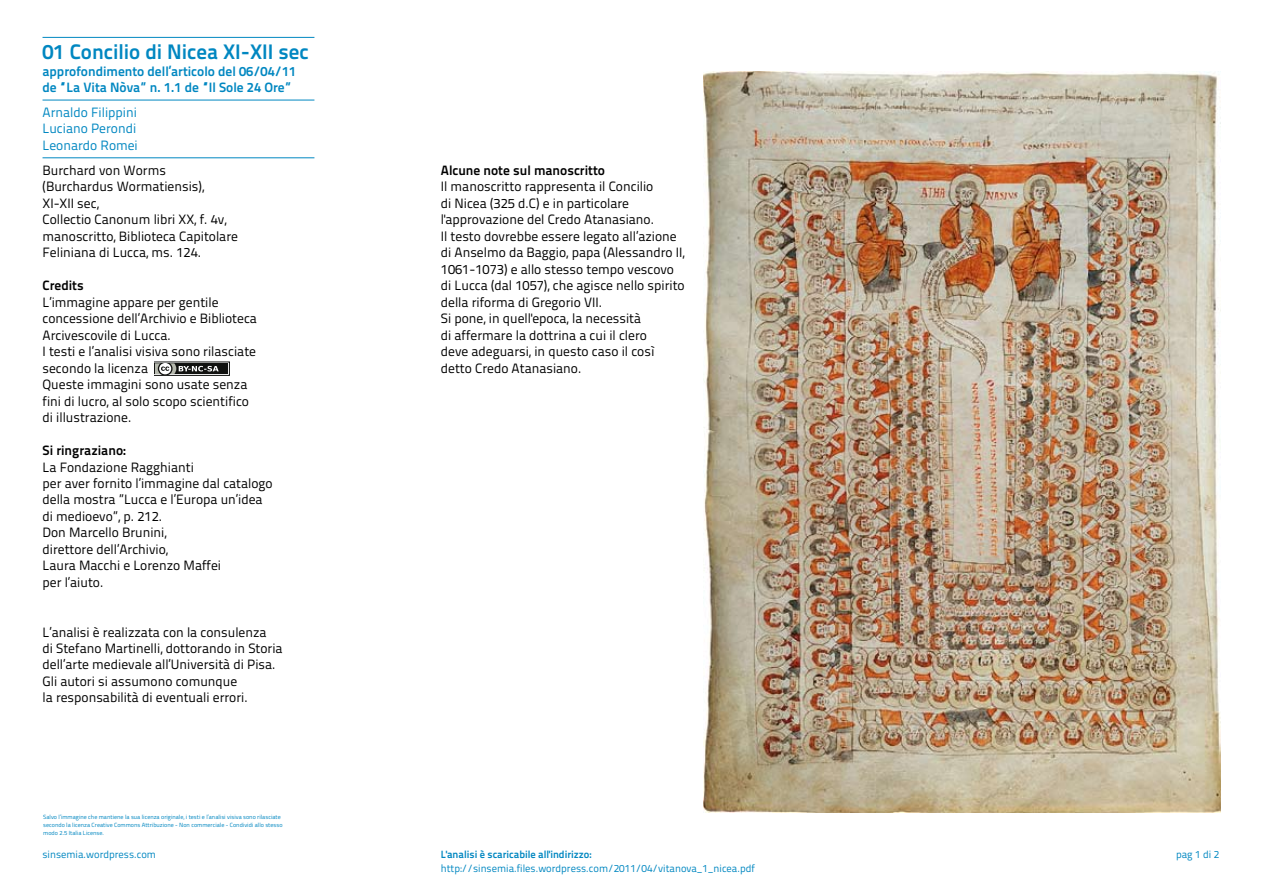
<style>
.page{position:relative;width:1263px;height:893px;background:#fff}
.page>*{position:absolute;margin:0;border:0;box-sizing:border-box;transform-origin:0 0}
.t1{font:21px "Titillium Text 22 L 800 wt";color:#0087c1}
.t2{font:13.5px/16.5px "Titillium Text 22 L 400 wt";color:#000}
.t3{font:13.5px/16.5px "Titillium Text 22 L 800 wt";color:#0087c1}
.t4{font:13.5px "Titillium Text 22 L 800 wt";color:#000}
.t5{font:13.5px/16.5px "Titillium Text 22 L 400 wt";color:#0087c1;text-align:justify}
.t6{font:10.5px "Titillium Text 22 L 400 wt";color:#0087c1}
.t7{font:10.5px "Titillium Text 22 L 800 wt";color:#0087c1}
.t8{font:6px/8.2px "Titillium Text 22 L 400 wt";color:#0087c1}
</style>
<div class="page">
<img style="left:704px;top:72px;width:516px;height:740px">
<hr style="left:43px;top:37px;width:271px;height:1px;background:#0087c1">
<hr style="left:43px;top:100px;width:271px;height:1px;background:#0087c1">
<hr style="left:43px;top:157px;width:271px;height:1px;background:#0087c1">
<svg style="left:154px;top:361px;width:76px;height:15px"></svg>
<h1 class="t1" style="left:43px;top:35px;width:268px">01 Concilio di Nicea XI-XII sec</h1>
<p class="t3" style="left:43px;top:62px;width:255px">approfondimento dell’articolo del 06/04/11 de “La Vita Nòva” n. 1.1 de “Il Sole 24 Ore”</p>
<p class="t5" style="left:43px;top:103px;width:97px">Arnaldo Filippini Luciano Perondi Leonardo Romei</p>
<p class="t2" style="left:43px;top:161px;width:197px">Burchard von Worms (Burchardus Wormatiensis),<br>XI-XII sec,<br>Collectio Canonum libri XX, f. 4v, manoscritto, Biblioteca Capitolare<br>Feliniana di Lucca, ms. 124.</p>
<p class="t4" style="left:43px;top:275px;width:43px">Credits</p>
<p class="t2" style="left:43px;top:293px;width:216px">L’immagine appare per gentile concessione dell’Archivio e Biblioteca<br>Arcivescovile di Lucca.<br>I testi e l’analisi visiva sono rilasciate secondo la licenza<br>Queste immagini sono usate senza fini di lucro, al solo scopo scientifico di illustrazione.</p>
<p class="t4" style="left:43px;top:440px;width:85px">Si ringraziano:</p>
<p class="t2" style="left:43px;top:458px;width:232px">La Fondazione Ragghianti<br>per aver fornito l’immagine dal catalogo della mostra ”Lucca e l’Europa un’idea di medioevo”, p. 212.<br>Don Marcello Brunini,<br>direttore dell’Archivio,<br>Laura Macchi e Lorenzo Maffei<br>per l’aiuto.</p>
<p class="t2" style="left:43px;top:623px;width:242px">L’analisi è realizzata con la consulenza<br>di Stefano Martinelli, dottorando in Storia dell’arte medievale all’Università di Pisa.<br>Gli autori si assumono comunque<br>la responsabilità di eventuali errori.</p>
<p class="t8" style="left:43px;top:812px;width:241px">Salvo l’immagine che mantiene la sua licenza originale, i testi e l’analisi visiva sono rilasciate secondo la licenza Creative Commons Attribuzione - Non commerciale - Condividi allo stesso modo 2.5 Italia License.</p>
<p class="t4" style="left:441px;top:159px;width:166px">Alcune note sul manoscritto</p>
<p class="t2" style="left:441px;top:177px;width:245px">Il manoscritto rappresenta il Concilio<br>di Nicea (325 d.C) e in particolare l'approvazione del Credo Atanasiano.<br>Il testo dovrebbe essere legato all’azione di Anselmo da Baggio, papa (Alessandro II, 1061-1073) e allo stesso tempo vescovo di Lucca (dal 1057), che agisce nello spirito della riforma di Gregorio VII.<br>Si pone, in quell'epoca, la necessità<br>di affermare la dottrina a cui il clero<br>deve adeguarsi, in questo caso il così detto Credo Atanasiano.</p>
<p class="t6" style="left:43px;top:847px;width:115px">sinsemia.wordpress.com</p>
<p class="t7" style="left:441px;top:846px;width:152px">L'analisi è scaricabile all'indirizzo:</p>
<p class="t6" style="left:1176px;top:847px;width:45px">pag 1 di 2</p>
<p class="t6" style="left:441px;top:860px;width:316px">http://sinsemia.files.wordpress.com/2011/04/vitanova_1_nicea.pdf</p>
</div>
